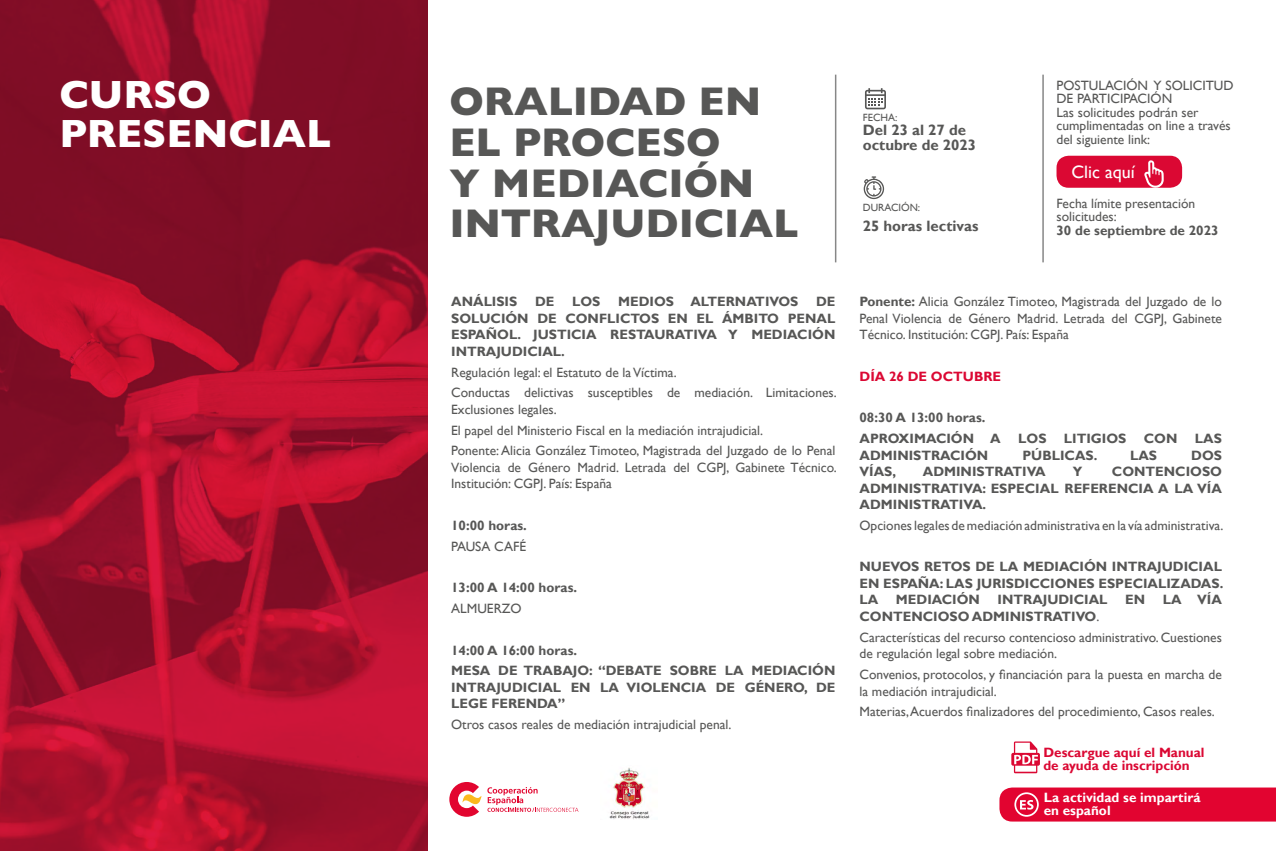
<style>
.page{position:relative;width:1276px;height:851px;background:#fff}
.page>*{position:absolute;margin:0;border:0;box-sizing:border-box;transform-origin:0 0}
.t1{font:800 40.5px/40.5px "Gill Sans";color:#575756}
.t2{font:800 39.75px/39px "Gill Sans";color:#fff}
.t3{font:18px "Gill Sans";color:#fff}
.t4{font:700 15px/15px "Gill Sans";color:#575756}
.t5{font:13.5px/20.7px "Gill Sans";color:#575756}
.t6{font:700 13.5px/16.5px "Gill Sans";color:#575756;text-align:justify}
.t7{font:700 13.5px/13.5px "Gill Sans";color:#db0833}
.t8{font:700 13.5px/13.5px "Gill Sans";color:#fff}
.t9{font:10.5px "Gill Sans";color:#575756}
.s1{font-weight:700}
</style>
<div class="page">
<svg style="left:999px;top:787px;width:277px;height:34px;background:#e30f39"></svg>
<svg style="left:1011px;top:741px;width:29px;height:32px"></svg>
<img style="left:0;top:0;width:427px;height:850px">
<svg style="left:487px;top:787px;width:91px;height:24px"></svg>
<svg style="left:449px;top:782px;width:32px;height:34px"></svg>
<img style="left:609px;top:767px;width:41px;height:52px">
<div style="left:1056px;top:156px;width:126px;height:32px;background:#db0833;border-radius:12px"></div>
<hr style="left:1042px;top:75px;width:1px;height:187px;background:#878787">
<hr style="left:835px;top:75px;width:1px;height:187px;background:#878787">
<svg style="left:863px;top:176px;width:21px;height:23px"></svg>
<svg style="left:865px;top:88px;width:21px;height:21px"></svg>
<svg style="left:1143px;top:160px;width:20px;height:28px"></svg>
<h2 class="t2" style="left:59px;top:74px;width:273px">CURSO<br>PRESENCIAL</h2>
<h1 class="t1" style="left:449px;top:81px;width:351px">ORALIDAD EN<br>EL PROCESO<br>Y MEDIACIÓN<br>INTRAJUDICIAL</h1>
<p class="t6" style="left:451px;top:294px;width:68px">ANÁLISIS</p>
<p class="t6" style="left:535px;top:294px;width:21px">DE</p>
<p class="t6" style="left:572px;top:294px;width:30px">LOS</p>
<p class="t6" style="left:618px;top:294px;width:182px">MEDIOS ALTERNATIVOS</p>
<p class="t6" style="left:451px;top:294px;width:386px;text-indent:365px">DE SOLUCIÓN DE CONFLICTOS EN EL ÁMBITO PENAL ESPAÑOL. JUSTICIA RESTAURATIVA Y MEDIACIÓN INTRAJUDICIAL.</p>
<p class="t5" style="left:451px;top:362px;width:387px">Regulación legal: el Estatuto de la Víctima.<br>Conductas delictivas susceptibles de mediación. Limitaciones.</p>
<p class="t5" style="left:451px;top:399px;width:386px">Exclusiones legales.<br>El papel del Ministerio Fiscal en la mediación intrajudicial.<br>Ponente: Alicia González Timoteo, Magistrada del Juzgado de lo Penal</p>
<p class="t5" style="left:451px;top:459px;width:387px;line-height:16.5px">Violencia de Género Madrid. Letrada del CGPJ, Gabinete Técnico.<br>Institución: CGPJ. País: España</p>
<p class="t6" style="left:451px;top:517px;width:77px">10:00 horas.</p>
<p class="t5" style="left:451px;top:536px;width:77px">PAUSA CAFÉ</p>
<p class="t6" style="left:451px;top:579px;width:127px">13:00 A 14:00 horas.</p>
<p class="t5" style="left:451px;top:598px;width:72px">ALMUERZO</p>
<p class="t6" style="left:451px;top:640px;width:386px;line-height:20.7px">14:00 A 16:00 horas.<br>MESA DE TRABAJO: “DEBATE SOBRE LA MEDIACIÓN</p>
<p class="t6" style="left:451px;top:679px;width:386px">INTRAJUDICIAL EN LA VIOLENCIA DE GÉNERO, DE<br>LEGE FERENDA”</p>
<p class="t5" style="left:451px;top:714px;width:282px">Otros casos reales de mediación intrajudicial penal.</p>
<p class="t9" style="left:863px;top:111px;width:36px">FECHA:</p>
<p class="t4" style="left:863px;top:123px;width:115px">Del 23 al 27 de octubre de 2023</p>
<p class="t9" style="left:863px;top:201px;width:59px">DURACIÓN:</p>
<p class="t4" style="left:863px;top:218px;width:117px">25 horas lectivas</p>
<p class="t5" style="left:1056px;top:79px;width:178px;line-height:13.5px">POSTULACIÓN Y SOLICITUD<br>DE PARTICIPACIÓN<br>Las solicitudes podrán ser cumplimentadas on line a través del siguiente link:</p>
<h3 class="t3" style="left:1071px;top:162px;width:65px">Clic aquí</h3>
<p class="t5" style="left:1056px;top:197px;width:140px;line-height:13.5px">Fecha límite presentación solicitudes:</p>
<p class="t6" style="left:1056px;top:222px;width:164px">30 de septiembre de 2023</p>
<p class="t5" style="left:859px;top:294px;width:364px;line-height:16.5px;text-align:justify"><span class="s1">Ponente:</span> Alicia González Timoteo, Magistrada del Juzgado de lo Penal Violencia de Género Madrid. Letrada del CGPJ, Gabinete Técnico. Institución: CGPJ. País: España</p>
<p class="t7" style="left:859px;top:370px;width:143px">DÍA 26 DE OCTUBRE</p>
<p class="t6" style="left:859px;top:408px;width:143px;line-height:20.7px">08:30 A 13:00 horas.<br>APROXIMACIÓN A</p>
<p class="t6" style="left:1018px;top:430px;width:30px">LOS</p>
<p class="t6" style="left:1064px;top:430px;width:64px">LITIGIOS</p>
<p class="t6" style="left:1144px;top:430px;width:35px">CON</p>
<p class="t6" style="left:1195px;top:430px;width:29px">LAS</p>
<p class="t6" style="left:859px;top:447px;width:130px">ADMINISTRACIÓN</p>
<p class="t6" style="left:1022px;top:447px;width:76px">PÚBLICAS.</p>
<p class="t6" style="left:1130px;top:447px;width:29px">LAS</p>
<p class="t6" style="left:1191px;top:447px;width:32px">DOS</p>
<p class="t6" style="left:859px;top:463px;width:38px">VÍAS,</p>
<p class="t6" style="left:923px;top:463px;width:124px">ADMINISTRATIVA</p>
<p class="t6" style="left:1073px;top:463px;width:11px">Y</p>
<p class="t6" style="left:859px;top:463px;width:364px;text-indent:252px">CONTENCIOSO ADMINISTRATIVA: ESPECIAL REFERENCIA A LA VÍA ADMINISTRATIVA.</p>
<p class="t5" style="left:859px;top:515px;width:365px">Opciones legales de mediación administrativa en la vía administrativa.</p>
<p class="t6" style="left:859px;top:559px;width:365px">NUEVOS RETOS DE LA MEDIACIÓN INTRAJUDICIAL EN ESPAÑA: LAS JURISDICCIONES ESPECIALIZADAS.<br>LA</p>
<p class="t6" style="left:896px;top:592px;width:85px">MEDIACIÓN</p>
<p class="t6" style="left:997px;top:592px;width:111px">INTRAJUDICIAL</p>
<p class="t6" style="left:1125px;top:592px;width:21px">EN</p>
<p class="t6" style="left:1162px;top:592px;width:61px">LA VÍA</p>
<p class="t5" style="left:859px;top:606px;width:364px"><span class="s1">CONTENCIOSO ADMINISTRATIVO</span>.<br>Características del recurso contencioso administrativo. Cuestiones</p>
<p class="t5" style="left:859px;top:643px;width:364px">de regulación legal sobre mediación.<br>Convenios, protocolos, y financiación para la puesta en marcha de</p>
<p class="t5" style="left:859px;top:680px;width:357px">la mediación intrajudicial.<br>Materias, Acuerdos finalizadores del procedimiento, Casos reales.</p>
<p class="t7" style="left:1043px;top:745px;width:163px">Descargue aquí el Manual de ayuda de inscripción</p>
<p class="t8" style="left:1043px;top:790px;width:158px">La actividad se impartirá en español</p>
</div>
